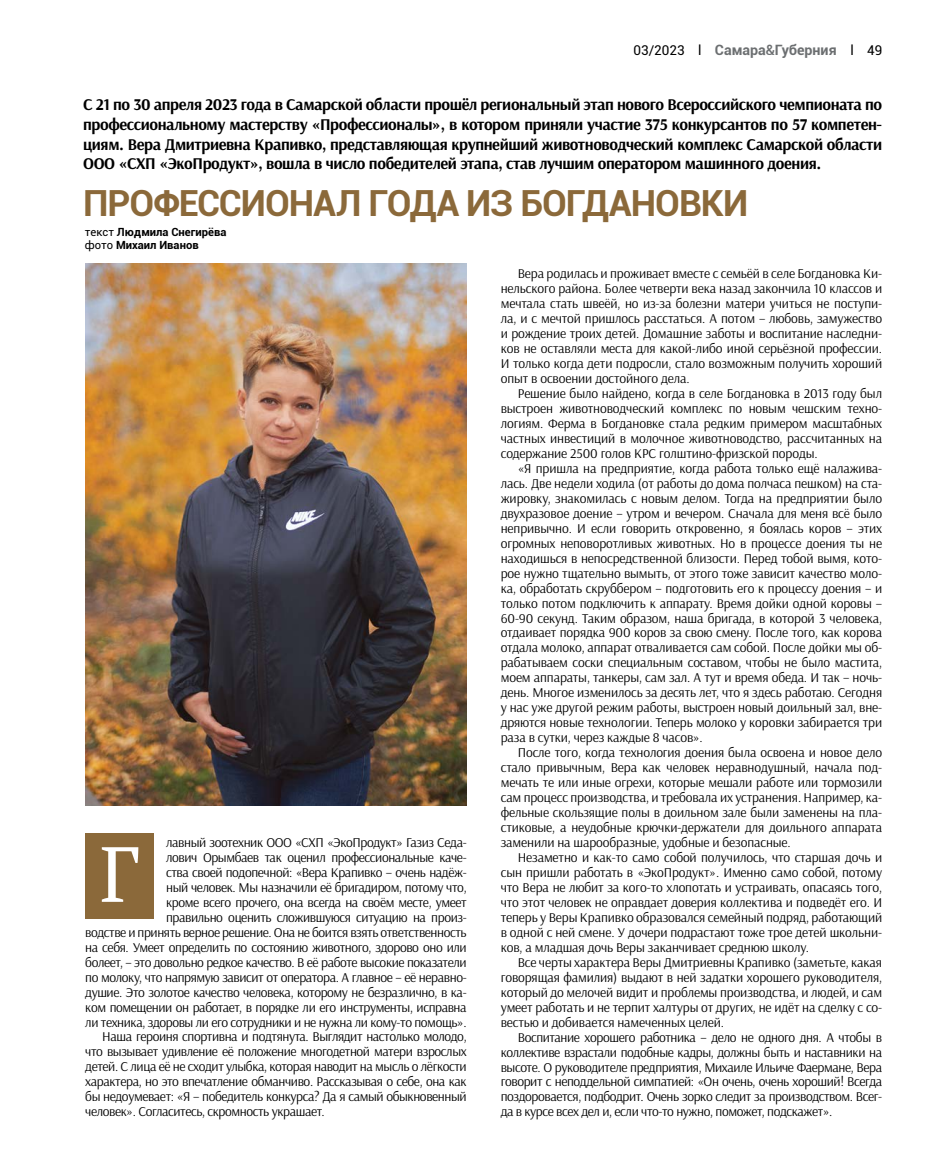
<style>
.page{position:relative;width:936px;height:1170px;background:#fff}
.page>*{position:absolute;margin:0;border:0;box-sizing:border-box;transform-origin:0 0}
.t1{font:78px "PT Serif";color:#fff}
.t2{font:700 36px "Roboto";letter-spacing:-.03em;color:#8b693a}
.t3{font:700 16.5px/19.8px "Arsenal";letter-spacing:-.025em;color:#000;text-align:justify}
.t4{font:700 14.25px "Roboto";color:#6c6f71}
.t5{font:13.5px/15px "Arsenal";letter-spacing:-.03em;color:#000;text-align:justify}
.t6{font:700 11.25px/13.5px "Roboto";color:#000}
.s1{font-weight:400;font-size:13.5px;color:#000}
.s2{font-weight:500}
.s3{font-weight:400}
</style>
<div class="page">
<img style="left:85px;top:263px;width:381px;height:542px">
<div style="left:85px;top:833px;width:68px;height:85px;background:#8b693a"></div>
<p class="t4" style="left:633px;top:40px;width:250px"><span class="s1">03/2023 l</span> Самара<span class="s2">&amp;</span>Губерния <span class="s1">l 49</span></p>
<p class="t3" style="left:83px;top:95px;width:800px">С 21 по 30 апреля 2023 года в Самарской области прошёл региональный этап нового Всероссийского чемпионата по профессиональному мастерству «Профессионалы», в котором приняли участие 375 конкурсантов по 57 компетен&shy;циям. Вера Дмитриевна Крапивко, представляющая крупнейший животноводческий комплекс Самарской области ООО «СХП «ЭкоПродукт», вошла в число победителей этапа, став лучшим оператором машинного доения.</p>
<h2 class="t2" style="left:83px;top:177px;width:666px">ПРОФЕССИОНАЛ ГОДА ИЗ БОГДАНОВКИ</h2>
<p class="t6" style="left:85px;top:224px;width:143px"><span class="s3">текст</span> Людмила Снегирёва <span class="s3">фото</span> Михаил Иванов</p>
<p class="t5" style="left:166px;top:834px;width:302px">лавный зоотехник ООО «СХП «ЭкоПродукт» Газиз Седа-</p>
<p class="t5" style="left:166px;top:849px;width:302px">лович Орымбаев так оценил профессиональные каче-</p>
<p class="t5" style="left:166px;top:864px;width:302px">ства своей подопечной: «Вера Крапивко – очень надёж-</p>
<p class="t5" style="left:166px;top:879px;width:302px">ный человек. Мы назначили её бригадиром, потому что,</p>
<p class="t5" style="left:166px;top:894px;width:302px">кроме всего прочего, она всегда на своём месте, умеет</p>
<p class="t5" style="left:166px;top:909px;width:302px">правильно оценить сложившуюся ситуацию на произ-</p>
<p class="t5" style="left:85px;top:924px;width:383px">водстве и принять верное решение. Она не боится взять ответственность</p>
<p class="t5" style="left:85px;top:939px;width:383px">на себя. Умеет определить по состоянию животного, здорово оно или</p>
<p class="t5" style="left:85px;top:954px;width:383px">болеет, – это довольно редкое качество. В её работе высокие показатели</p>
<p class="t5" style="left:85px;top:969px;width:383px">по молоку, что напрямую зависит от оператора. А главное – её неравно-</p>
<p class="t5" style="left:85px;top:984px;width:383px">душие. Это золотое качество человека, которому не безразлично, в ка-</p>
<p class="t5" style="left:85px;top:999px;width:383px">ком помещении он работает, в порядке ли его инструменты, исправна</p>
<p class="t5" style="left:85px;top:1014px;width:383px">ли техника, здоровы ли его сотрудники и не нужна ли кому-то помощь».</p>
<p class="t5" style="left:102px;top:1029px;width:366px">Наша героиня спортивна и подтянута. Выглядит настолько молодо,</p>
<p class="t5" style="left:85px;top:1044px;width:383px">что вызывает удивление её положение многодетной матери взрослых</p>
<p class="t5" style="left:85px;top:1059px;width:383px">детей. С лица её не сходит улыбка, которая наводит на мысль о лёгкости</p>
<p class="t5" style="left:85px;top:1074px;width:383px">характера, но это впечатление обманчиво. Рассказывая о себе, она как</p>
<p class="t5" style="left:85px;top:1089px;width:383px">бы недоумевает: «Я – победитель конкурса? Да я самый обыкновенный</p>
<p class="t5" style="left:85px;top:1104px;width:241px">человек». Согласитесь, скромность украшает.</p>
<h1 class="t1" style="left:99px;top:823px;width:41px">Г</h1>
<p class="t5" style="left:500px;top:266px;width:383px;text-indent:17px">Вера родилась и проживает вместе с семьёй в селе Богдановка Ки&shy;нельского района. Более четверти века назад закончила 10 классов и мечтала стать швеёй, но из-за болезни матери учиться не поступи&shy;ла, и с мечтой пришлось расстаться. А потом – любовь, замужество и рождение троих детей. Домашние заботы и воспитание наследни&shy;ков не оставляли места для какой-либо иной серьёзной профессии.<br>И только когда дети подросли, стало возможным получить хороший опыт в освоении достойного дела.</p>
<p class="t5" style="left:500px;top:386px;width:383px;text-indent:17px">Решение было найдено, когда в селе Богдановка в 2013 году был выстроен животноводческий комплекс по новым чешским техно&shy;логиям. Ферма в Богдановке стала редким примером масштабных частных инвестиций в молочное животноводство, рассчитанных на содержание 2500 голов КРС голштино-фризской породы.</p>
<p class="t5" style="left:500px;top:461px;width:383px;text-indent:17px">«Я пришла на предприятие, когда работа только ещё налажива&shy;лась. Две недели ходила (от работы до дома полчаса пешком) на ста&shy;жировку, знакомилась с новым делом. Тогда на предприятии было двухразовое доение – утром и вечером. Сначала для меня всё было непривычно. И если говорить откровенно, я боялась коров – этих огромных неповоротливых животных. Но в процессе доения ты не находишься в непосредственной близости. Перед тобой вымя, кото&shy;рое нужно тщательно вымыть, от этого тоже зависит качество моло&shy;ка, обработать скруббером – подготовить его к процессу доения – и только потом подключить к аппарату. Время дойки одной коровы – 60-90 секунд. Таким образом, наша бригада, в которой 3 человека, отдаивает порядка 900 коров за свою смену. После того, как корова отдала молоко, аппарат отваливается сам собой. После дойки мы об&shy;рабатываем соски специальным составом, чтобы не было мастита, моем аппараты, танкеры, сам зал. А тут и время обеда. И так – ночь&shy;день. Многое изменилось за десять лет, что я здесь работаю. Сегодня у нас уже другой режим работы, выстроен новый доильный зал, вне&shy;дряются новые технологии. Теперь молоко у коровки забирается три раза в сутки, через каждые 8 часов».</p>
<p class="t5" style="left:500px;top:745px;width:383px;text-indent:17px">После того, когда технология доения была освоена и новое дело стало привычным, Вера как человек неравнодушный, начала под&shy;мечать те или иные огрехи, которые мешали работе или тормозили сам процесс производства, и требовала их устранения. Например, ка&shy;фельные скользящие полы в доильном зале были заменены на пла&shy;стиковые, а неудобные крючки-держатели для доильного аппарата заменили на шарообразные, удобные и безопасные.</p>
<p class="t5" style="left:500px;top:850px;width:383px;text-indent:17px">Незаметно и как-то само собой получилось, что старшая дочь и сын пришли работать в «ЭкоПродукт». Именно само собой, потому что Вера не любит за кого-то хлопотать и устраивать, опасаясь того, что этот человек не оправдает доверия коллектива и подведёт его. И теперь у Веры Крапивко образовался семейный подряд, работающий в одной с ней смене. У дочери подрастают тоже трое детей школьни&shy;ков, а младшая дочь Веры заканчивает среднюю школу.</p>
<p class="t5" style="left:500px;top:954px;width:383px;text-indent:17px">Все черты характера Веры Дмитриевны Крапивко (заметьте, какая говорящая фамилия) выдают в ней задатки хорошего руководителя, который до мелочей видит и проблемы производства, и людей, и сам умеет работать и не терпит халтуры от других, не идёт на сделку с со&shy;вестью и добивается намеченных целей.</p>
<p class="t5" style="left:500px;top:1029px;width:383px;text-indent:17px">Воспитание хорошего работника – дело не одного дня. А чтобы в коллективе взрастали подобные кадры, должны быть и наставники на высоте. О руководителе предприятия, Михаиле Ильиче Фаермане, Вера говорит с неподдельной симпатией: «Он очень, очень хороший! Всегда поздоровается, подбодрит. Очень зорко следит за производством. Всег&shy;да в курсе всех дел и, если что-то нужно, поможет, подскажет».</p>
</div>
